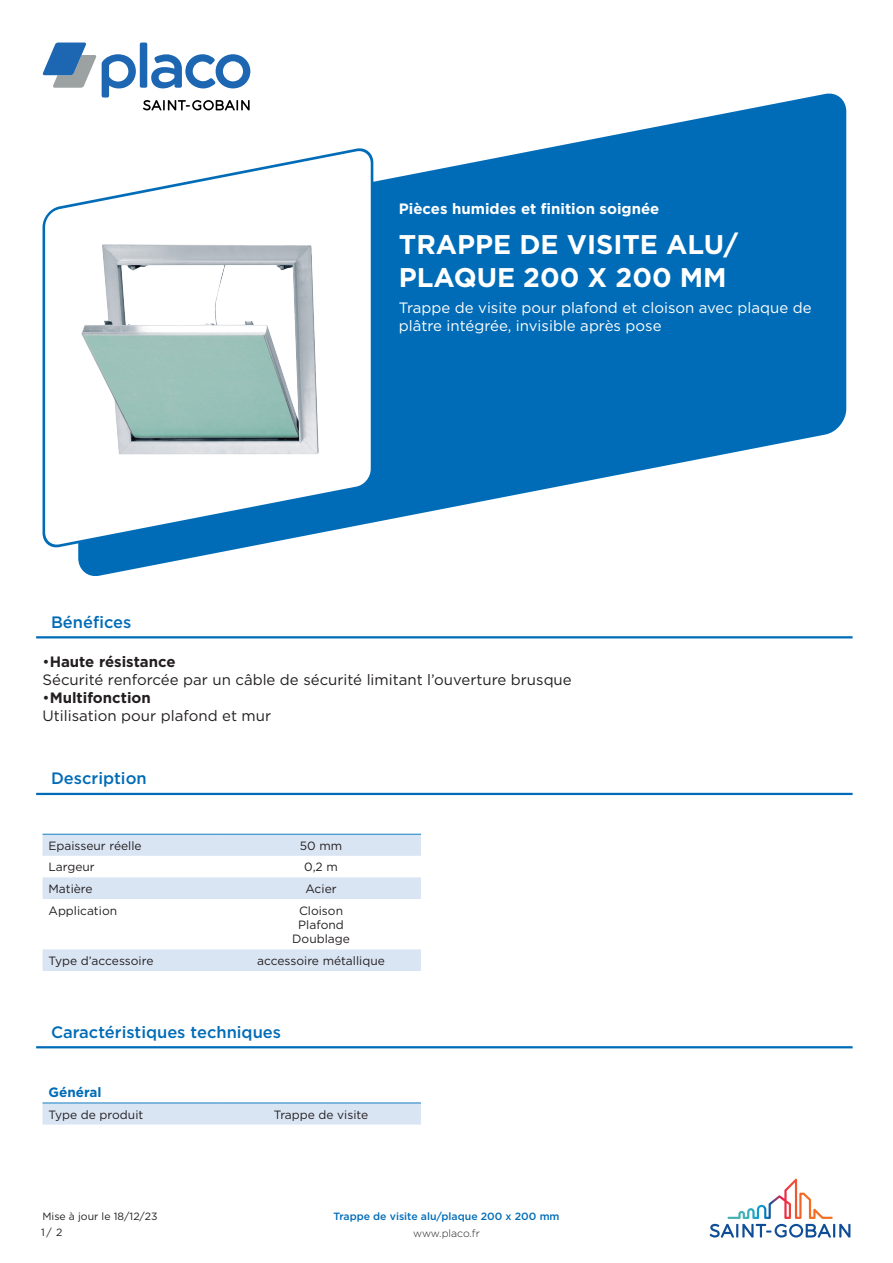
<style>
.page{position:relative;width:893px;height:1263px;background:#fff}
.page>*{position:absolute;margin:0;border:0;box-sizing:border-box;transform-origin:0 0}
.product_name{font:700 27px/32.4px "Gotham";color:#fff}
.t1{font:500 16.5px "Gotham";color:#006cb7}
.Benefices{font:15px/18px "Gotham";color:#231f20}
.product_description{font:15px/18px "Gotham";color:#fff}
.GFR-Main_earning_tex{font:700 15px "Gotham";color:#fff}
.attribute_group{font:700 13.5px "Gotham";color:#006cb7}
.column_1{font:12px "Gotham";color:#231f20}
.column_2{font:12px/14.4px "Gotham";color:#231f20;text-align:center}
.Product_Name_Master{font:500 10.5px "Gotham";color:#006cb7}
.t2{font:10.5px/16.6px "Gotham";color:#231f20}
.t3{font:300 10.5px "Gotham";color:#231f20}
.s1{font-weight:700}
</style>
<div class="page">
<div style="left:140px;top:43px;width:7px;height:45px;background:#1d66b2;border-radius:2px"></div>
<svg style="left:42px;top:43px;width:94px;height:47px"></svg>
<svg style="left:151px;top:54px;width:99px;height:34px"></svg>
<svg style="left:710px;top:1179px;width:140px;height:58px"></svg>
<svg style="left:78px;top:90px;width:768px;height:486px;fill:#006cb7"></svg>
<svg style="left:42px;top:144px;width:333px;height:408px"></svg>
<img style="left:58px;top:236px;width:300px;height:224px">
<hr style="left:36px;top:636px;width:817px;height:2px;background:#006cb7">
<hr style="left:36px;top:793px;width:817px;height:2px;background:#006cb7">
<svg style="left:43px;top:835px;width:378px;height:136px"></svg>
<hr style="left:43px;top:834px;width:178px;height:1px;background:#167ec2">
<hr style="left:221px;top:834px;width:200px;height:1px;background:#167ec2">
<hr style="left:36px;top:1046px;width:817px;height:2px;background:#006cb7">
<div style="left:43px;top:1103px;width:378px;height:21px;background:#dae5f4"></div>
<hr style="left:43px;top:1102px;width:178px;height:1px;background:#167ec2">
<hr style="left:221px;top:1102px;width:200px;height:1px;background:#167ec2">
<p class="GFR-Main_earning_tex" style="left:399px;top:198px;width:262px">Pièces humides et finition soignée</p>
<p class="product_name" style="left:399px;top:229px;width:341px">TRAPPE DE VISITE ALU/<br>PLAQUE 200 X 200 MM</p>
<p class="product_description" style="left:399px;top:299px;width:414px">Trappe de visite pour plafond et cloison avec plaque de plâtre intégrée, invisible après pose</p>
<p class="t1" style="left:51px;top:611px;width:82px">Bénéfices</p>
<p class="Benefices" style="left:43px;top:652px;width:531px">•<span class="s1">Haute résistance<br></span>Sécurité renforcée par un câble de sécurité limitant l’ouverture brusque</p>
<p class="Benefices" style="left:43px;top:688px;width:230px">•<span class="s1">Multifonction<br></span>Utilisation pour plafond et mur</p>
<p class="t1" style="left:51px;top:768px;width:97px">Description</p>
<p class="column_1" style="left:49px;top:838px;width:95px">Epaisseur réelle</p>
<p class="column_2" style="left:300px;top:838px;width:44px">50 mm</p>
<p class="column_1" style="left:49px;top:859px;width:48px">Largeur</p>
<p class="column_2" style="left:304px;top:860px;width:35px">0,2 m</p>
<p class="column_1" style="left:49px;top:881px;width:46px">Matière</p>
<p class="column_2" style="left:305px;top:881px;width:33px">Acier</p>
<p class="column_1" style="left:49px;top:903px;width:70px">Application</p>
<p class="column_2" style="left:292px;top:903px;width:59px">Cloison<br>Plafond<br>Doublage</p>
<p class="column_1" style="left:49px;top:953px;width:106px">Type d’accessoire</p>
<p class="column_2" style="left:257px;top:953px;width:129px">accessoire métallique</p>
<p class="t1" style="left:51px;top:1021px;width:232px">Caractéristiques techniques</p>
<p class="attribute_group" style="left:49px;top:1083px;width:54px">Général</p>
<p class="column_1" style="left:49px;top:1106px;width:96px">Type de produit</p>
<p class="column_2" style="left:274px;top:1107px;width:96px">Trappe de visite</p>
<p class="t2" style="left:41px;top:1207px;width:118px">Mise à jour le 18/12/23<br>1/ 2</p>
<p class="Product_Name_Master" style="left:333px;top:1209px;width:228px">Trappe de visite alu/plaque 200 x 200 mm</p>
<p class="t3" style="left:413px;top:1227px;width:68px">www.placo.fr</p>
</div>
